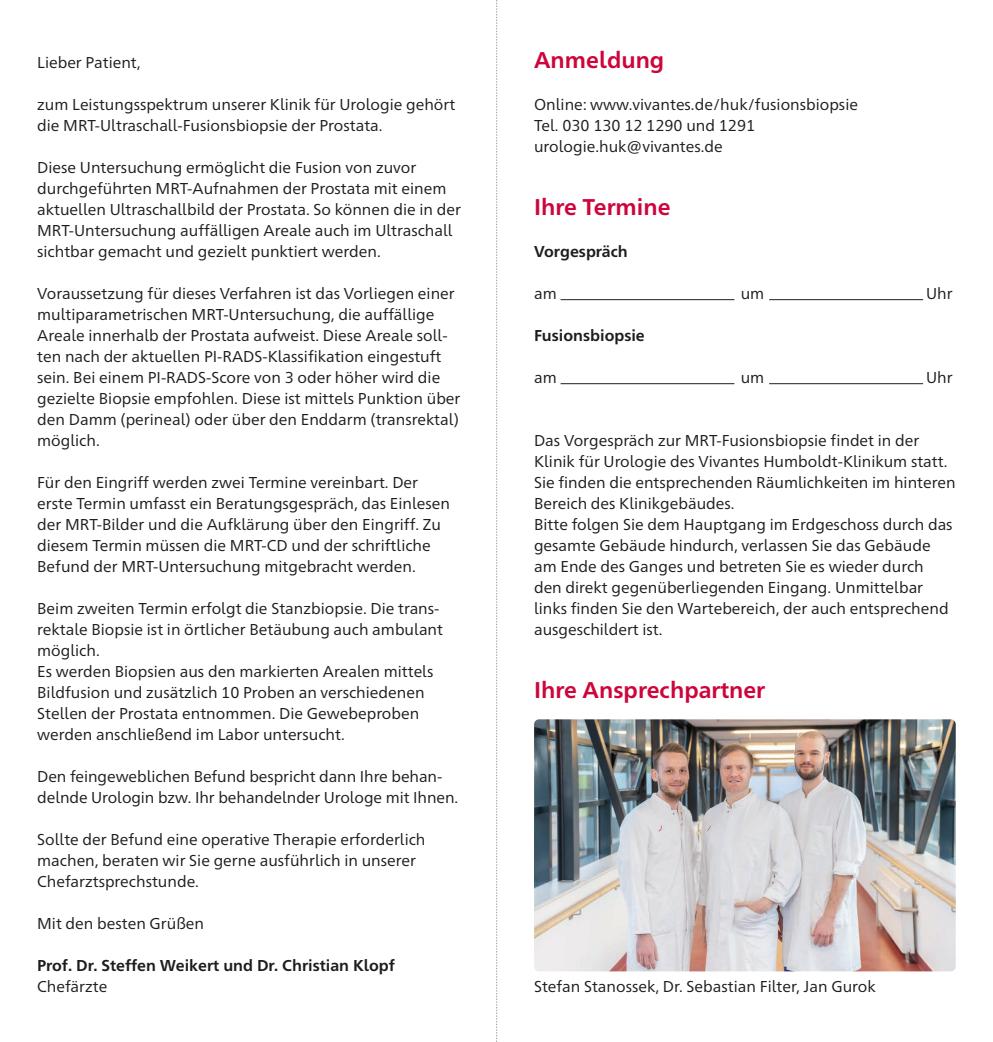
<style>
.page{position:relative;width:993px;height:1042px;background:#fff}
.page>*{position:absolute;margin:0;border:0;box-sizing:border-box;transform-origin:0 0}
.t1{font:700 22.75px "Frutiger Neue 1450 Pro";color:#ce053a}
.t2{font:15.75px/21px "Frutiger Neue 1450 Pro";color:#1d1d1b}
.t3{font:700 15.75px "Frutiger Neue 1450 Pro";color:#1d1d1b}
</style>
<div class="page">
<hr style="left:560px;top:299px;width:174px;height:1px;background:#1d1d1b">
<hr style="left:560px;top:383px;width:174px;height:1px;background:#1d1d1b">
<hr style="left:769px;top:299px;width:153px;height:1px;background:#1d1d1b">
<hr style="left:769px;top:383px;width:153px;height:1px;background:#1d1d1b">
<img style="left:534px;top:719px;width:421px;height:252px">
<svg style="left:496px;top:0;width:1px;height:1042px"></svg>
<p class="t2" style="left:37px;top:51px;width:105px">Lieber Patient,</p>
<p class="t2" style="left:37px;top:93px;width:419px">zum Leistungsspektrum unserer Klinik für Urologie gehört die MRT-Ultraschall-Fusionsbiopsie der Prostata.</p>
<p class="t2" style="left:37px;top:156px;width:425px">Diese Untersuchung ermöglicht die Fusion von zuvor durchgeführten MRT-Aufnahmen der Prostata mit einem aktuellen Ultraschallbild der Prostata. So können die in der MRT-Untersuchung auffälligen Areale auch im Ultraschall sichtbar gemacht und gezielt punktiert werden.</p>
<p class="t2" style="left:37px;top:282px;width:424px">Voraussetzung für dieses Verfahren ist das Vorliegen einer multiparametrischen MRT-Untersuchung, die auffällige Areale innerhalb der Prostata aufweist. Diese Areale soll&shy;ten nach der aktuellen PI-RADS-Klassifikation eingestuft sein. Bei einem PI-RADS-Score von 3 oder höher wird die gezielte Biopsie empfohlen. Diese ist mittels Punktion über den Damm (perineal) oder über den Enddarm (transrektal) möglich.</p>
<p class="t2" style="left:37px;top:471px;width:414px">Für den Eingriff werden zwei Termine vereinbart. Der erste Termin umfasst ein Beratungsgespräch, das Einlesen der MRT-Bilder und die Aufklärung über den Eingriff. Zu diesem Termin müssen die MRT-CD und der schriftliche Befund der MRT-Untersuchung mitgebracht werden.</p>
<p class="t2" style="left:37px;top:597px;width:407px">Beim zweiten Termin erfolgt die Stanzbiopsie. Die trans&shy;rektale Biopsie ist in örtlicher Betäubung auch ambulant möglich.<br>Es werden Biopsien aus den markierten Arealen mittels Bildfusion und zusätzlich 10 Proben an verschiedenen Stellen der Prostata entnommen. Die Gewebeproben werden anschließend im Labor untersucht.</p>
<p class="t2" style="left:37px;top:765px;width:422px">Den feingeweblichen Befund bespricht dann Ihre behan&shy;delnde Urologin bzw. Ihr behandelnder Urologe mit Ihnen.</p>
<p class="t2" style="left:37px;top:828px;width:389px">Sollte der Befund eine operative Therapie erforderlich machen, beraten wir Sie gerne ausführlich in unserer<br>Chefarztsprechstunde.</p>
<p class="t2" style="left:37px;top:912px;width:168px">Mit den besten Grüßen</p>
<p class="t3" style="left:37px;top:954px;width:359px">Prof. Dr. Steffen Weikert und Dr. Christian Klopf</p>
<p class="t2" style="left:37px;top:975px;width:72px">Chefärzte</p>
<h1 class="t1" style="left:534px;top:44px;width:132px">Anmeldung</h1>
<p class="t2" style="left:534px;top:93px;width:325px">Online: www.vivantes.de/huk/fusionsbiopsie<br>Tel. 030 130 12 1290 und 1291 urologie.huk@vivantes.de</p>
<h1 class="t1" style="left:534px;top:191px;width:138px">Ihre Termine</h1>
<p class="t3" style="left:534px;top:240px;width:95px">Vorgespräch</p>
<p class="t2" style="left:534px;top:282px;width:24px">am</p>
<p class="t2" style="left:740px;top:282px;width:25px">um</p>
<p class="t2" style="left:925px;top:282px;width:28px">Uhr</p>
<p class="t3" style="left:534px;top:324px;width:112px">Fusionsbiopsie</p>
<p class="t2" style="left:534px;top:366px;width:24px">am</p>
<p class="t2" style="left:740px;top:366px;width:25px">um</p>
<p class="t2" style="left:925px;top:366px;width:28px">Uhr</p>
<p class="t2" style="left:534px;top:429px;width:423px">Das Vorgespräch zur MRT-Fusionsbiopsie findet in der Klinik für Urologie des Vivantes Humboldt-Klinikum statt.<br>Sie finden die entsprechenden Räumlichkeiten im hinteren Bereich des Klinikgebäudes.<br>Bitte folgen Sie dem Hauptgang im Erdgeschoss durch das gesamte Gebäude hindurch, verlassen Sie das Gebäude am Ende des Ganges und betreten Sie es wieder durch<br>den direkt gegenüberliegenden Eingang. Unmittelbar links finden Sie den Wartebereich, der auch entsprechend ausgeschildert ist.</p>
<h1 class="t1" style="left:534px;top:674px;width:232px">Ihre Ansprechpartner</h1>
<p class="t2" style="left:534px;top:975px;width:343px">Stefan Stanossek, Dr. Sebastian Filter, Jan Gurok</p>
</div>
